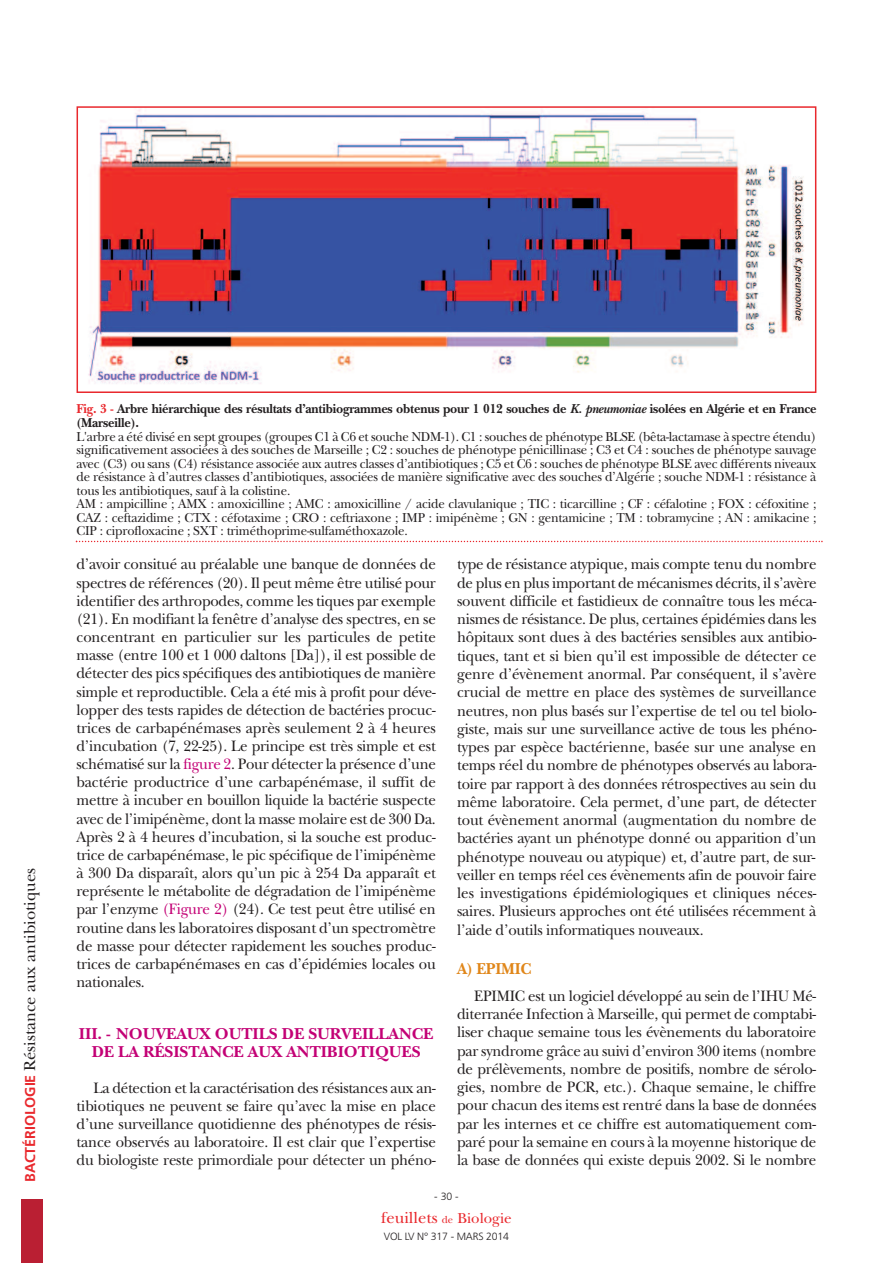
<style>
.page{position:relative;width:893px;height:1263px;background:#fff}
.page>*{position:absolute;margin:0;border:0;box-sizing:border-box;transform-origin:0 0}
.t1{font:16.5px/18.1px "New Baskerville Bold SC";letter-spacing:-.005em;color:#c30175;text-align:center}
.t2{font:16.5px "New Baskerville";color:#231f20}
.t3{font:16.5px "New Baskerville";color:#e9282d}
.t4{font:700 16.5px "New Baskerville";letter-spacing:-.015em;color:#e08619;scale:.95 1}
.t5{font:15.75px/18.3px "New Baskerville";letter-spacing:-.015em;color:#231f20;text-align:justify;scale:.95 1}
.t6{font:13.5px/13.5px "New Baskerville";letter-spacing:-.015em;color:#231f20;scale:.95 1}
.t7{font:700 13.5px/14.2px "New Baskerville";letter-spacing:-.015em;color:#231f20;scale:.95 1}
.t8{font:300 10.5px "Frutiger";letter-spacing:-.015em;color:#231f20}
.s1{font-family:"Frutiger";font-weight:700;font-size:14.25px;color:#e9282d}
.s2{color:#e9282d}
.s3{font-style:italic}
.s4{color:#c30175}
.s5{font-size:10.5px}
.s6{font-size:15px}
</style>
<div class="page">
<img style="left:88px;top:109px;width:716px;height:275px">
<div style="left:77px;top:106px;width:739px;height:287px;border:2px solid #e9282d"></div>
<svg style="left:76px;top:541px;width:747px;height:1px"></svg>
<div style="left:21px;top:1199px;width:22px;height:64px;background:#ba1f33"></div>
<p class="t2" style="left:24px;top:1182px;width:315px;rotate:-90deg"><span class="s1">BACTÉRIOLOGIE</span> Résistance aux antibiotiques</p>
<p class="t7" style="left:77px;top:403px;width:780px"><span class="s2">Fig. 3 -</span> Arbre hiérarchique des résultats d’antibiogrammes obtenus pour 1 012 souches de <span class="s3">K. pneumoniae</span> isolées en Algérie et en France (Marseille).</p>
<p class="t6" style="left:77px;top:431px;width:780px">L'arbre a été divisé en sept groupes (groupes C1 à C6 et souche NDM-1). C1 : souches de phénotype BLSE (bêta-lactamase à spectre étendu) significativement associées à des souches de Marseille ; C2 : souches de phénotype pénicillinase ; C3 et C4 : souches de phénotype sauvage avec (C3) ou sans (C4) résistance associée aux autres classes d’antibiotiques ; C5 et C6 : souches de phénotype BLSE avec différents niveaux de résistance à d’autres classes d’antibiotiques, associées de manière significative avec des souches d’Algérie ; souche NDM-1 : résistance à tous les antibiotiques, sauf à la colistine.<br>AM : ampicilline ; AMX : amoxicilline ; AMC : amoxicilline / acide clavulanique ; TIC : ticarcilline ; CF : céfalotine ; FOX : céfoxitine ; CAZ : ceftazidime ; CTX : céfotaxime ; CRO : ceftriaxone ; IMP : imipénème ; GN : gentamicine ; TM : tobramycine ; AN : amikacine ; CIP : ciprofloxacine ; SXT : triméthoprime-sulfaméthoxazole.</p>
<p class="t5" style="left:77px;top:557px;width:380px">d’avoir consitué au préalable une banque de données de spectres de références (20). Il peut même être utilisé pour identifier des arthropodes, comme les tiques par exemple (21). En modifiant la fenêtre d’analyse des spectres, en se concentrant en particulier sur les particules de petite masse (entre 100 et 1 000 daltons [Da]), il est possible de détecter des pics spécifiques des antibiotiques de manière simple et reproductible. Cela a été mis à profit pour déve&shy;lopper des tests rapides de détection de bactéries procuc&shy;trices de carbapénémases après seulement 2 à 4 heures d’incubation (7, 22-25). Le principe est très simple et est schématisé sur la <span class="s4">figure 2</span>. Pour détecter la présence d’une bactérie productrice d’une carbapénémase, il suffit de mettre à incuber en bouillon liquide la bactérie suspecte avec de l’imipénème, dont la masse molaire est de 300 Da.<br>Après 2 à 4 heures d’incubation, si la souche est produc&shy;trice de carbapénémase, le pic spécifique de l’imipénème à 300 Da disparaît, alors qu’un pic à 254 Da apparaît et représente le métabolite de dégradation de l’imipénème par l’enzyme <span class="s4">(Figure 2)</span> (24). Ce test peut être utilisé en routine dans les laboratoires disposant d’un spectromètre de masse pour détecter rapidement les souches produc&shy;trices de carbapénémases en cas d’épidémies locales ou nationales.</p>
<p class="t1" style="left:79px;top:1026px;width:356px">III. - NOUVEAUX OUTILS DE SURVEILLANCE<br>DE LA RÉSISTANCE AUX ANTIBIOTIQUES</p>
<p class="t5" style="left:77px;top:1080px;width:380px;text-indent:17px">La détection et la caractérisation des résistances aux an&shy;tibiotiques ne peuvent se faire qu’avec la mise en place d’une surveillance quotidienne des phénotypes de résis&shy;tance observés au laboratoire. Il est clair que l’expertise du biologiste reste primordiale pour détecter un phéno-</p>
<p class="t5" style="left:457px;top:557px;width:380px">type de résistance atypique, mais compte tenu du nombre de plus en plus important de mécanismes décrits, il s’avère souvent difficile et fastidieux de connaître tous les méca&shy;nismes de résistance. De plus, certaines épidémies dans les hôpitaux sont dues à des bactéries sensibles aux antibio&shy;tiques, tant et si bien qu’il est impossible de détecter ce genre d’évènement anormal. Par conséquent, il s’avère crucial de mettre en place des systèmes de surveillance neutres, non plus basés sur l’expertise de tel ou tel biolo&shy;giste, mais sur une surveillance active de tous les phéno&shy;types par espèce bactérienne, basée sur une analyse en temps réel du nombre de phénotypes observés au labora&shy;toire par rapport à des données rétrospectives au sein du même laboratoire. Cela permet, d’une part, de détecter tout évènement anormal (augmentation du nombre de bactéries ayant un phénotype donné ou apparition d’un phénotype nouveau ou atypique) et, d’autre part, de sur&shy;veiller en temps réel ces évènements afin de pouvoir faire les investigations épidémiologiques et cliniques néces&shy;saires. Plusieurs approches ont été utilisées récemment à l’aide d’outils informatiques nouveaux.</p>
<p class="t4" style="left:457px;top:963px;width:80px">A) EPIMIC</p>
<p class="t5" style="left:457px;top:988px;width:380px;text-indent:17px">EPIMIC est un logiciel développé au sein de l’IHU Mé&shy;diterranée Infection à Marseille, qui permet de comptabi&shy;liser chaque semaine tous les évènements du laboratoire par syndrome grâce au suivi d’environ 300 items (nombre de prélèvements, nombre de positifs, nombre de sérolo&shy;gies, nombre de PCR, etc.). Chaque semaine, le chiffre pour chacun des items est rentré dans la base de données par les internes et ce chiffre est automatiquement com&shy;paré pour la semaine en cours à la moyenne historique de la base de données qui existe depuis 2002. Si le nombre</p>
<p class="t8" style="left:434px;top:1192px;width:26px">-30-</p>
<p class="t3" style="left:381px;top:1212px;width:132px">feuillets <span class="s5">de</span> <span class="s6">Biologie</span></p>
<p class="t8" style="left:384px;top:1232px;width:127px">VOL LV N° 317 - MARS 2014</p>
</div>
